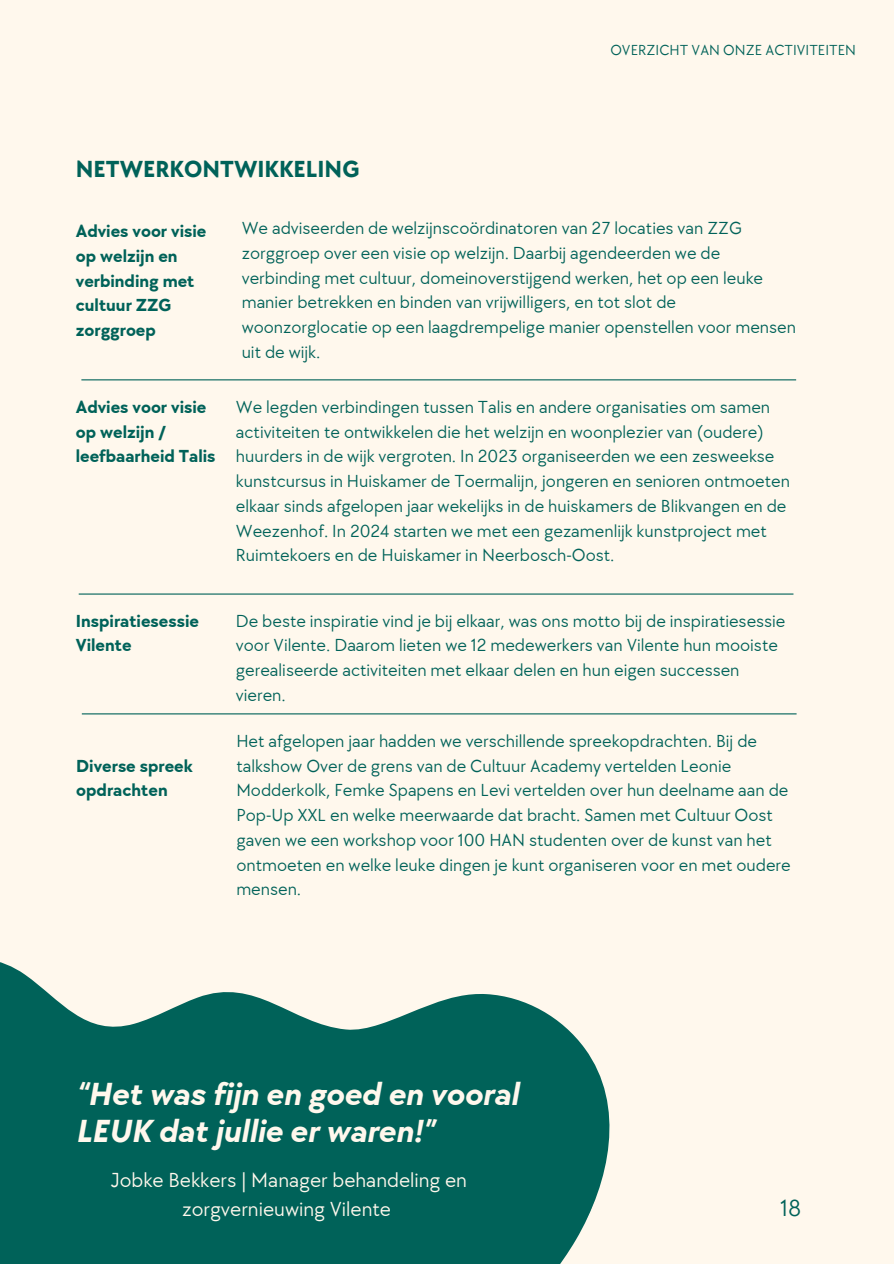
<style>
.page{position:relative;width:894px;height:1264px;background:#fff}
.page>*{position:absolute;margin:0;border:0;box-sizing:border-box;transform-origin:0 0}
.t1{font:italic 700 33px/37.2px "TT Chocolates";color:#fff8ed}
.t2{font:700 24px "TT Chocolates";color:#006259}
.t3{font:24px "TT Chocolates";color:#006259}
.t4{font:21px/29.2px "TT Chocolates";color:#fff8ed;text-align:center}
.t5{font:18px/24.8px "TT Chocolates";color:#006259}
.t6{font:700 18px/24.8px "TT Chocolates";color:#006259}
.t7{font:15px "TT Chocolates";color:#006259}
</style>
<div class="page">
<div style="left:0;top:0;width:893px;height:1263px;background:#fff8ed"></div>
<hr style="left:81px;top:379px;width:714px;height:1px;background:#006259">
<hr style="left:79px;top:593px;width:714px;height:1px;background:#006259">
<hr style="left:82px;top:713px;width:714px;height:1px;background:#006259">
<svg style="left:0;top:962px;width:610px;height:301px;fill:#006259"></svg>
<h2 class="t2" style="left:76px;top:155px;width:285px">NETWERKONTWIKKELING</h2>
<p class="t7" style="left:610px;top:41px;width:247px">OVERZICHT VAN ONZE ACTIVITEITEN</p>
<p class="t6" style="left:76px;top:219px;width:132px">Advies voor visie op welzĳn en verbinding met cultuur ZZG zorggroep</p>
<p class="t5" style="left:242px;top:216px;width:555px">We adviseerden de welzĳnscoördinatoren van 27 locaties van ZZG zorggroep over een visie op welzĳn. Daarbĳ agendeerden we de verbinding met cultuur, domeinoverstĳgend werken, het op een leuke manier betrekken en binden van vrĳwilligers, en tot slot de woonzorglocatie op een laagdrempelige manier openstellen voor mensen uit de wĳk.</p>
<p class="t6" style="left:76px;top:395px;width:141px">Advies voor visie op welzĳn / leefbaarheid Talis</p>
<p class="t5" style="left:236px;top:395px;width:555px">We legden verbindingen tussen Talis en andere organisaties om samen activiteiten te ontwikkelen die het welzĳn en woonplezier van (oudere) huurders in de wĳk vergroten. In 2023 organiseerden we een zesweekse kunstcursus in Huiskamer de Toermalĳn, jongeren en senioren ontmoeten elkaar sinds afgelopen jaar wekelĳks in de huiskamers de Blikvangen en de Weezenhof. In 2024 starten we met een gezamenlĳk kunstproject met Ruimtekoers en de Huiskamer in Neerbosch-Oost.</p>
<p class="t6" style="left:76px;top:609px;width:125px">Inspiratiesessie<br>Vilente</p>
<p class="t5" style="left:236px;top:609px;width:551px">De beste inspiratie vind je bĳ elkaar, was ons motto bĳ de inspiratiesessie voor Vilente. Daarom lieten we 12 medewerkers van Vilente hun mooiste gerealiseerde activiteiten met elkaar delen en hun eigen successen vieren.</p>
<p class="t6" style="left:76px;top:753px;width:118px">Diverse spreek opdrachten</p>
<p class="t5" style="left:236px;top:729px;width:555px">Het afgelopen jaar hadden we verschillende spreekopdrachten. Bĳ de talkshow Over de grens van de Cultuur Academy vertelden Leonie Modderkolk, Femke Spapens en Levi vertelden over hun deelname aan de Pop-Up XXL en welke meerwaarde dat bracht. Samen met Cultuur Oost gaven we een workshop voor 100 HAN studenten over de kunst van het ontmoeten en welke leuke dingen je kunt organiseren voor en met oudere mensen.</p>
<h1 class="t1" style="left:76px;top:1076px;width:444px">“Het was fĳn en goed en vooral<br>LEUK dat jullie er waren!”</h1>
<p class="t4" style="left:111px;top:1165px;width:358px">Jobke Bekkers | Manager behandeling en zorgvernieuwing Vilente</p>
<h2 class="t3" style="left:780px;top:1194px;width:23px">18</h2>
</div>
